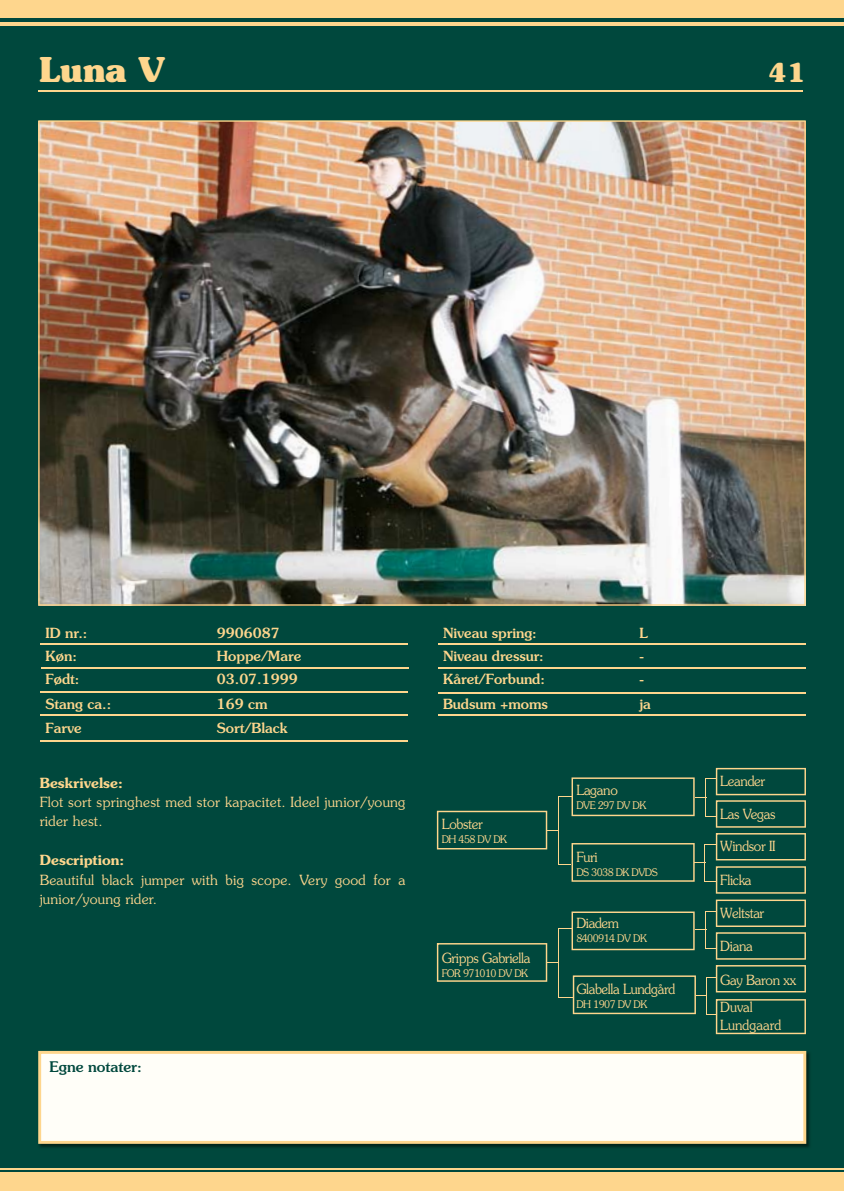
<style>
.page{position:relative;width:844px;height:1191px;background:#fff}
.page>*{position:absolute;margin:0;border:0;box-sizing:border-box;transform-origin:0 0}
.t1{font:700 34.12px "Souvenir";color:#fed68d}
.t2{font:700 25.9px "Souvenir";color:#fed68d}
.t3{font:500 14.7px "Souvenir";color:#00483d}
.t4{font:500 14px "Souvenir";color:#fed68d}
.t5{font:300 14px/19.2px "Souvenir";color:#fed68d}
.t6{font:300 14px/27.8px "Souvenir";letter-spacing:-.025em;color:#fed68d;scale:.95 1}
.t7{font:300 14px "Souvenir";color:#fed68d;scale:.95 1}
.t8{font:600 14px "Souvenir";color:#fed68d}
.t9{font:300 10.5px "Souvenir";letter-spacing:-.05em;color:#fed68d;scale:.95 1}
</style>
<div class="page">
<div style="left:0;top:0;width:843px;height:1191px;background:#00483d"></div>
<hr style="left:0;top:22px;width:843px;height:3px;background:#fed68d">
<div style="left:0;top:0;width:843px;height:17px;background:#fed68d"></div>
<hr style="left:0;top:1167px;width:843px;height:2px;background:#fed68d">
<div style="left:0;top:1172px;width:843px;height:19px;background:#fed68d"></div>
<hr style="left:843px;top:0;width:1px;height:1191px;background:#00483d">
<svg style="left:843px;top:0;width:1px;height:25px"></svg>
<svg style="left:843px;top:1168px;width:1px;height:23px"></svg>
<img style="left:38px;top:120px;width:767px;height:485px">
<hr style="left:38px;top:91px;width:764px;height:1px;background:#fed68d">
<hr style="left:40px;top:643px;width:367px;height:1px;background:#fed68d">
<hr style="left:41px;top:667px;width:367px;height:2px;background:#fed68d">
<hr style="left:40px;top:691px;width:367px;height:2px;background:#fed68d">
<hr style="left:40px;top:714px;width:367px;height:2px;background:#fed68d">
<hr style="left:40px;top:740px;width:367px;height:2px;background:#fed68d">
<hr style="left:438px;top:714px;width:368px;height:2px;background:#fed68d">
<hr style="left:438px;top:692px;width:368px;height:1px;background:#fed68d">
<hr style="left:438px;top:667px;width:368px;height:1px;background:#fed68d">
<hr style="left:438px;top:643px;width:368px;height:1px;background:#fed68d">
<img style="left:38px;top:1050px;width:772px;height:98px">
<div style="left:38px;top:1051px;width:768px;height:92px;background:#fffef8"></div>
<svg style="left:437px;top:768px;width:368px;height:125px"></svg>
<svg style="left:437px;top:899px;width:368px;height:135px"></svg>
<h1 class="t1" style="left:40px;top:48px;width:127px">Luna V</h1>
<h2 class="t2" style="left:768px;top:56px;width:39px">41</h2>
<p class="t4" style="left:46px;top:624px;width:43px">ID nr.:</p>
<p class="t4" style="left:217px;top:624px;width:64px">9906087</p>
<p class="t4" style="left:443px;top:624px;width:95px">Niveau spring:</p>
<p class="t4" style="left:639px;top:624px;width:10px">L</p>
<p class="t4" style="left:46px;top:647px;width:33px">Køn:</p>
<p class="t4" style="left:217px;top:647px;width:86px">Hoppe/Mare</p>
<p class="t4" style="left:443px;top:647px;width:102px">Niveau dressur:</p>
<p class="t4" style="left:639px;top:647px;width:6px">-</p>
<p class="t4" style="left:46px;top:670px;width:35px">Født:</p>
<p class="t4" style="left:217px;top:670px;width:82px">03.07.1999</p>
<p class="t4" style="left:443px;top:670px;width:103px">Kåret/Forbund:</p>
<p class="t4" style="left:639px;top:670px;width:6px">-</p>
<p class="t4" style="left:46px;top:696px;width:67px">Stang ca.:</p>
<p class="t4" style="left:217px;top:696px;width:52px">169 cm</p>
<p class="t4" style="left:443px;top:696px;width:106px">Budsum +moms</p>
<p class="t4" style="left:639px;top:696px;width:13px">ja</p>
<p class="t4" style="left:46px;top:719px;width:37px">Farve</p>
<p class="t4" style="left:217px;top:719px;width:72px">Sort/Black</p>
<p class="t8" style="left:40px;top:773px;width:85px">Beskrivelse:</p>
<p class="t5" style="left:40px;top:792px;width:367px">Flot sort springhest med stor kapacitet. Ideel junior/young rider hest.</p>
<p class="t8" style="left:40px;top:851px;width:86px">Description:</p>
<p class="t5" style="left:40px;top:869px;width:367px">Beautiful black jumper with big scope. Very good for a junior/young rider.</p>
<p class="t3" style="left:50px;top:1058px;width:94px">Egne notater:</p>
<p class="t6" style="left:441px;top:809px;width:45px">Lobster</p>
<p class="t9" style="left:441px;top:832px;width:70px">DH 458 DV DK</p>
<p class="t6" style="left:441px;top:943px;width:95px">Gripps Gabriella</p>
<p class="t9" style="left:441px;top:966px;width:93px">FOR 971010 DV DK</p>
<p class="t7" style="left:576px;top:781px;width:45px">Lagano</p>
<p class="t9" style="left:576px;top:799px;width:75px">DVE 297 DV DK</p>
<p class="t7" style="left:576px;top:848px;width:24px">Furi</p>
<p class="t9" style="left:576px;top:865px;width:87px">DS 3038 DK DVDS</p>
<p class="t7" style="left:576px;top:914px;width:47px">Diadem</p>
<p class="t9" style="left:576px;top:931px;width:76px">8400914 DV DK</p>
<p class="t6" style="left:576px;top:974px;width:106px">Glabella Lundgård</p>
<p class="t9" style="left:576px;top:997px;width:76px">DH 1907 DV DK</p>
<p class="t6" style="left:720px;top:766px;width:49px">Leander</p>
<p class="t6" style="left:720px;top:799px;width:59px">Las Vegas</p>
<p class="t6" style="left:720px;top:832px;width:60px">Windsor II</p>
<p class="t7" style="left:720px;top:871px;width:34px">Flicka</p>
<p class="t6" style="left:720px;top:899px;width:48px">Weltstar</p>
<p class="t7" style="left:720px;top:937px;width:36px">Diana</p>
<p class="t6" style="left:720px;top:965px;width:82px">Gay Baron xx<br>Duval</p>
<p class="t7" style="left:720px;top:1016px;width:66px">Lundgaard</p>
</div>
